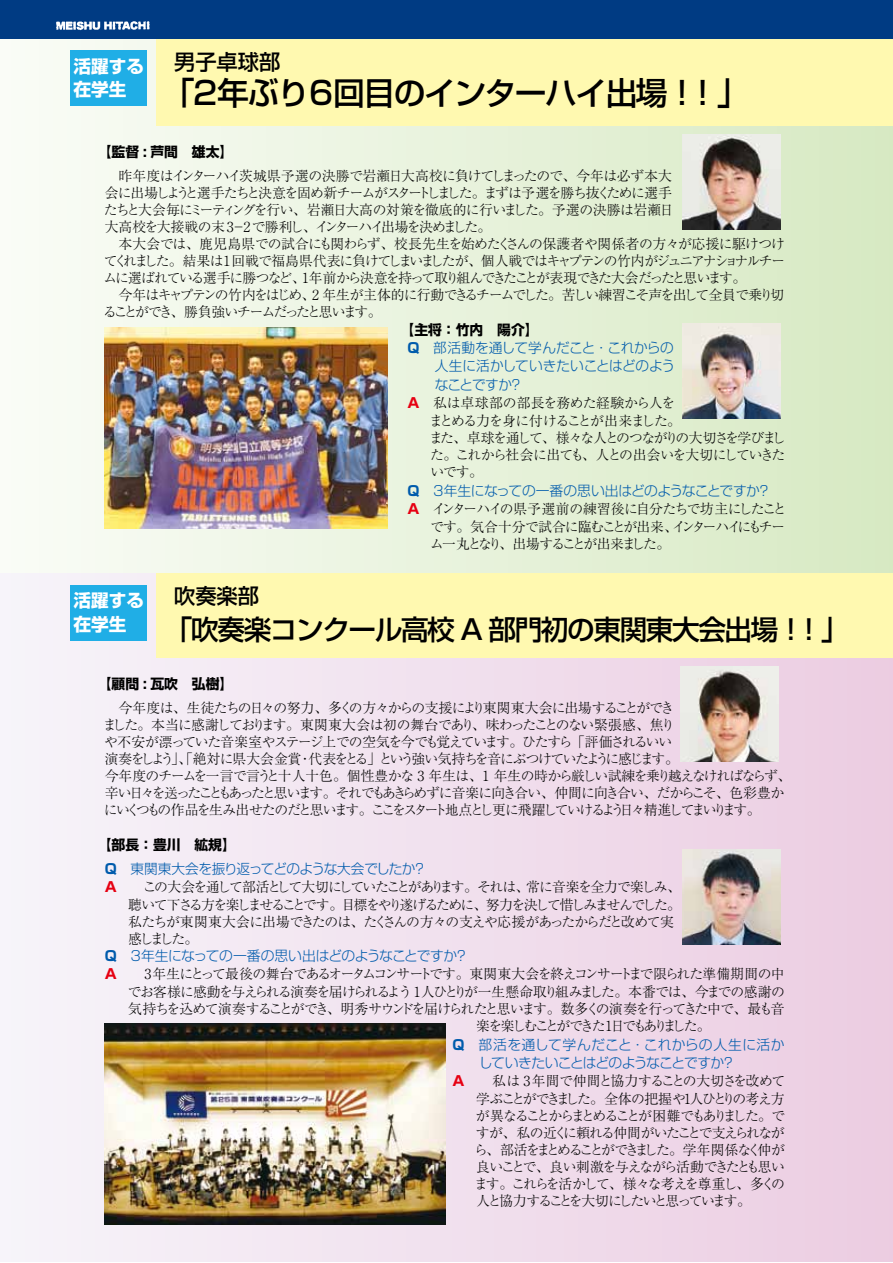
<style>
.page{position:relative;width:893px;height:1263px;background:#fff}
.page>*{position:absolute;margin:0;border:0;box-sizing:border-box;transform-origin:0 0}
.t1{font:500 31.8px "Shin Go Pro";letter-spacing:-.05em;color:#000}
.t2{font:500 27.6px "Shin Go Pro";letter-spacing:-.05em;color:#000}
.t3{font:500 21.3px "Shin Go Pro";color:#000}
.t4{font:700 17.7px/23.4px "Shin Go Pro";color:#fff}
.t5{font:300 13.8px/17px "Ryumin Pro";letter-spacing:-.1em;color:#000;text-align:right}
.t6{font:300 13.8px/17px "Ryumin Pro";letter-spacing:-.12em;color:#000}
.t7{font:300 13.8px "Shin Go Pro";letter-spacing:-.035em;color:#005bac}
.t8{font:300 13.8px/17px "Ryumin Pro";letter-spacing:-.13em;color:#000}
.t9{font:300 13.8px "Ryumin Pro";letter-spacing:-.125em;color:#000}
.t10{font:300 13.8px "Ryumin Pro";letter-spacing:-.03em;color:#000}
.t11{font:300 13.8px/17px "Ryumin Pro";letter-spacing:-.08em;color:#000}
.t12{font:300 13.8px "Ryumin Pro";letter-spacing:-.06em;color:#000}
.t13{font:300 13.8px "Ryumin Pro";letter-spacing:-.055em;color:#000}
.t14{font:300 13.8px/17px "Ryumin Pro";letter-spacing:-.065em;color:#000}
.t15{font:300 13.8px "Ryumin Pro";letter-spacing:-.04em;color:#000}
.t16{font:700 13.8px "Shin Go Pro";color:#000}
.t17{font:300 13.8px "Ryumin Pro";letter-spacing:-.035em;color:#000}
.t18{font:300 13.8px/18px "Shin Go Pro";letter-spacing:.025em;color:#005bac}
.t19{font:300 13.8px/18px "Shin Go Pro";letter-spacing:-.01em;color:#005bac}
.t20{font:300 13.8px "Ryumin Pro";letter-spacing:-.175em;color:#000}
.t21{font:300 13.8px "Shin Go Pro";letter-spacing:-.06em;color:#005bac}
.t22{font:300 13.8px "Shin Go Pro";letter-spacing:-.015em;color:#005bac}
.t23{font:300 13.8px "Ryumin Pro";letter-spacing:-.01em;color:#000}
.t24{font:300 13.8px "Ryumin Pro";letter-spacing:-.075em;color:#000}
.t25{font:300 13.8px "Ryumin Pro";color:#000}
.t26{font:300 13.8px "Ryumin Pro";letter-spacing:-.165em;color:#000}
.t27{font:300 13.8px "Ryumin Pro";letter-spacing:-.215em;color:#000}
.t28{font:700 13.8px "Shin Go Pro";color:#e60012}
.t29{font:700 13.8px "Shin Go Pro";color:#005bac}
.s1{font-weight:700}
</style>
<div class="page">
<div style="left:0;top:0;width:892px;height:1261px;background:linear-gradient(to right,#f9fbf6,#d8eac3)"></div>
<div style="left:0;top:573px;width:892px;height:689px;background:linear-gradient(to right,#f6f4fa,#eccde1)"></div>
<div style="left:156px;top:8px;width:736px;height:118px;background:#fff9b0"></div>
<div style="left:156px;top:573px;width:736px;height:84px;background:#fff9b0"></div>
<img style="left:683px;top:135px;width:98px;height:95px">
<img style="left:682px;top:324px;width:98px;height:95px">
<img style="left:105px;top:328px;width:282px;height:200px">
<img style="left:680px;top:666px;width:98px;height:95px">
<img style="left:682px;top:849px;width:98px;height:95px">
<img style="left:105px;top:1023px;width:340px;height:201px">
<div style="left:71px;top:51px;width:76px;height:55px;background:#20aee6"></div>
<div style="left:71px;top:585px;width:76px;height:56px;background:#20aee6"></div>
<div style="left:0;top:0;width:892px;height:38px;background:#003b83"></div>
<img style="left:56px;top:21px;width:94px;height:10px">
<p class="t4" style="left:74px;top:52px;width:72px">活躍する在学生</p>
<h3 class="t3" style="left:174px;top:44px;width:108px">男子卓球部</h3>
<h1 class="t1" style="left:163px;top:67px;width:537px">「2年ぶり6回目のインターハイ出場!</h1>
<h1 class="t1" style="left:687px;top:67px;width:64px">!「</h1>
<p class="t16" style="left:98px;top:141px;width:137px">【監督 : 芦間　雄太【</p>
<p class="t15" style="left:105px;top:165px;width:569px">　昨年度はインターハイ茨城県予選の決勝で岩瀬日大高校に負けてしまったので、今年は必ず本大</p>
<p class="t5" style="left:105px;top:183px;width:569px">会に出場しようと選手たちと決意を固め新チームがスタートしました。まずは予選を勝ち抜くために選手</p>
<p class="t13" style="left:104px;top:199px;width:571px">たちと大会毎にミーティングを行い、岩瀬日大高の対策を徹底的に行いました。予選の決勝は岩瀬日</p>
<p class="t5" style="left:105px;top:217px;width:388px">大高校を大接戦の末 3－2 で勝利し、インターハイ出場を決めました。</p>
<p class="t10" style="left:105px;top:233px;width:682px">　本大会では、鹿児島県での試合にも関わらず、校長先生を始めたくさんの保護者や関係者の方々が応援に駆けつけ</p>
<p class="t5" style="left:231px;top:251px;width:555px">回戦で福島県代表に負けてしまいましたが、個人戦ではキャプテンの竹内がジュニアナショナルチー</p>
<p class="t26" style="left:104px;top:250px;width:121px">てくれました。結果は</p>
<p class="t5" style="left:220px;top:251px;width:15px">１</p>
<p class="t24" style="left:104px;top:267px;width:203px">ムに選ばれている選手に勝つなど、</p>
<p class="t9" style="left:302px;top:267px;width:446px">1年前から決意を持って取り組んできたことが表現できた大会だったと思います。</p>
<p class="t8" style="left:170px;top:285px;width:213px;text-indent:-66px">　今年はキャプテンの竹内をはじめ、<br>、勝負強いチームだったと思います。</p>
<p class="t5" style="left:312px;top:285px;width:474px">2 年生が主体的に行動できるチームでした。苦しい練習こそ声を出して全員で乗り切</p>
<p class="t5" style="left:103px;top:302px;width:71px">ることができ</p>
<p class="t16" style="left:401px;top:319px;width:140px">【主将：竹内　陽介【</p>
<p class="t22" style="left:433px;top:337px;width:242px">部活動を通して学んだこと・これからの</p>
<p class="t29" style="left:407px;top:337px;width:14px">Q</p>
<p class="t19" style="left:509px;top:356px;width:168px;text-indent:-102px">　　人生に活かしていきたいことはどのよう?</p>
<p class="t7" style="left:407px;top:373px;width:106px">　　なことですか</p>
<p class="t23" style="left:433px;top:392px;width:244px">私は卓球部の部長を務めた経験から人を</p>
<p class="t28" style="left:407px;top:391px;width:14px">A</p>
<p class="t4" style="left:74px;top:587px;width:72px">活躍する在学生</p>
<h3 class="t3" style="left:174px;top:578px;width:86px">吹奏楽部</h3>
<p class="t29" style="left:407px;top:480px;width:14px">Q</p>
<p class="t28" style="left:407px;top:498px;width:14px">A</p>
<p class="t11" style="left:429px;top:411px;width:253px">まとめる力を身に付けることが出来ました。</p>
<p class="t9" style="left:429px;top:427px;width:358px">また、卓球を通して、様々な人とのつながりの大切さを学びまし</p>
<p class="t5" style="left:582px;top:445px;width:205px">、人との出会いを大切にしていきた</p>
<p class="t11" style="left:430px;top:445px;width:155px">た。これから社会に出てもいです。</p>
<p class="t7" style="left:433px;top:479px;width:328px">3年生になっての一番の思い出はどのようなことですか</p>
<p class="t7" style="left:757px;top:479px;width:15px">?</p>
<p class="t12" style="left:432px;top:498px;width:356px">インターハイの県予選前の練習後に自分たちで坊主にしたこと</p>
<p class="t14" style="left:499px;top:517px;width:180px;text-indent:-68px">です。気合十分で試合に臨むことが出来、、出場することが出来ました。</p>
<p class="t27" style="left:672px;top:516px;width:115px">インターハイにもチー</p>
<p class="t5" style="left:430px;top:534px;width:73px">ム一丸となり</p>
<h2 class="t2" style="left:165px;top:606px;width:641px">「吹奏楽コンクール高校 A 部門初の東関東大会出場!</h2>
<p class="t16" style="left:98px;top:673px;width:137px">【顧問 : 瓦吹　弘樹【</p>
<p class="t5" style="left:105px;top:698px;width:572px">　今年度は、生徒たちの日々の努力、多くの方々からの支援により東関東大会に出場することができ、味わったことのない緊張感、焦り</p>
<p class="t17" style="left:103px;top:714px;width:373px">ました。本当に感謝しております。東関東大会は初の舞台であり</p>
<p class="t5" style="left:104px;top:732px;width:570px">や不安が漂っていた音楽室やステージ上での空気を今でも覚えています。ひたすら「評価されるいい</p>
<p class="t5" style="left:379px;top:749px;width:302px">という強い気持ちを音にぶつけていたように感じます。</p>
<p class="t6" style="left:104px;top:749px;width:689px">演奏をしよう<br>今年度のチームを一言で言うと十人十色。個性豊かな 3 年生は、1 年生の時から厳しい試練を乗り越えなければならず、辛い日々を送ったこともあったと思います。それでもあきらめずに音楽に向き合い、仲間に向き合い、だからこそ、色彩豊かにいくつもの作品を生み出せたのだと思います。ここをスタート地点とし更に飛躍していけるよう日々精進してまいります。</p>
<p class="t16" style="left:98px;top:834px;width:140px">【部長：豊川　絋規【</p>
<p class="t7" style="left:413px;top:857px;width:15px">?</p>
<p class="t25" style="left:171px;top:748px;width:132px">」、「絶対に県大会金賞</p>
<p class="t5" style="left:309px;top:749px;width:74px">代表をとる」</p>
<p class="t5" style="left:298px;top:749px;width:15px">・</p>
<p class="t7" style="left:131px;top:857px;width:286px">東関東大会を振り返ってどのような大会でしたか</p>
<p class="t29" style="left:105px;top:857px;width:14px">Q</p>
<p class="t28" style="left:105px;top:875px;width:14px">A</p>
<p class="t14" style="left:526px;top:877px;width:156px">常に音楽を全力で楽しみ、</p>
<p class="t8" style="left:131px;top:877px;width:400px">　この大会を通して部活として大切にしていたことがあります。それは、</p>
<p class="t29" style="left:105px;top:944px;width:14px">Q</p>
<p class="t5" style="left:128px;top:895px;width:554px;text-align:left">聴いて下さる方を楽しませることです。目標をやり遂げるために、努力を決して惜しみませんでした。私たちが東関東大会に出場できたのは、たくさんの方々の支えや応援があったからだと改めて実感しました。</p>
<p class="t7" style="left:454px;top:944px;width:15px">?</p>
<p class="t7" style="left:131px;top:944px;width:328px">3年生になっての一番の思い出はどのようなことですか</p>
<p class="t28" style="left:105px;top:963px;width:14px">A</p>
<p class="t5" style="left:144px;top:964px;width:642px">3 年生にとって最後の舞台であるオータムコンサートです。東関東大会を終えコンサートまで限られた準備期間の中</p>
<p class="t5" style="left:128px;top:982px;width:659px">でお客様に感動を与えられる演奏を届けられるよう 1人ひとりが一生懸命取り組みました。本番では、今までの感謝の、明秀サウンドを届けられたと思います。数多くの演奏を行ってきた中で、最も音</p>
<p class="t11" style="left:128px;top:999px;width:202px">気持ちを込めて演奏することができ</p>
<p class="t20" style="left:476px;top:1015px;width:236px">楽を楽しむことができた 1日でもありました。</p>
<p class="t18" style="left:722px;top:1034px;width:65px;text-indent:-269px"><span class="s1">Q</span>　部活を通して学んだこと・これからの人生に活か?</p>
<p class="t21" style="left:453px;top:1051px;width:273px">　　していきたいことはどのようなことですか</p>
<p class="t12" style="left:478px;top:1070px;width:308px">　私は 3 年間で仲間と協力することの大切さを改めて</p>
<p class="t28" style="left:453px;top:1070px;width:14px">A</p>
<p class="t5" style="left:474px;top:1089px;width:313px;text-align:justify">学ぶことができました。全体の把握や1人ひとりの考え方が異なることからまとめることが困難でもありました。ですが、私の近くに頼れる仲間がいたことで支えられながら、部活をまとめることができました。学年関係なく仲が良いことで、良い刺激を与えながら活動できたとも思います。これらを活かして、様々な考えを尊重し、多くの人と協力することを大切にしたいと思っています。</p>
<h2 class="t2" style="left:795px;top:606px;width:55px">!「</h2>
</div>
